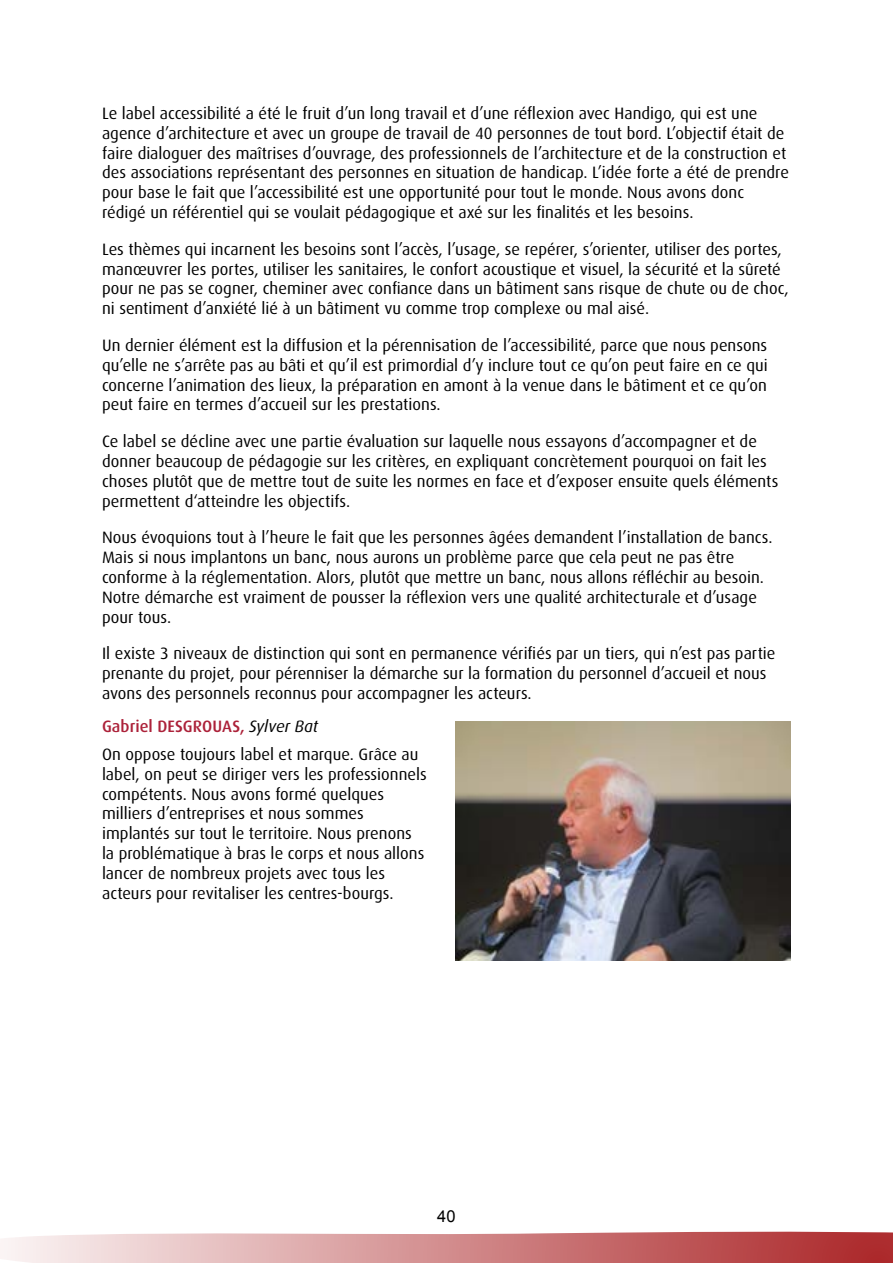
<style>
.page{position:relative;width:893px;height:1263px;background:#fff}
.page>*{position:absolute;margin:0;border:0;box-sizing:border-box;transform-origin:0 0}
.Texte_courant{font:16.5px/19.8px "Dax OT";color:#000}
.Intervenant{font:500 16.5px "Dax OT";letter-spacing:.005em;color:#ac2139}
.t1{font:16.5px "Arial";color:#000}
.s1{font-weight:400;font-style:italic;color:#000}
</style>
<div class="page">
<svg style="left:0;top:1231px;width:893px;height:32px;background:#d59394"></svg>
<img style="left:455px;top:722px;width:336px;height:238px">
<p class="Texte_courant" style="left:102px;top:104px;width:688px">Le label accessibilité a été le fruit d’un long travail et d’une réflexion avec Handigo, qui est une agence d’architecture et avec un groupe de travail de 40 personnes de tout bord. L’objectif était de faire dialoguer des maîtrises d’ouvrage, des professionnels de l’architecture et de la construction et des associations représentant des personnes en situation de handicap. L’idée forte a été de prendre pour base le fait que l’accessibilité est une opportunité pour tout le monde. Nous avons donc rédigé un référentiel qui se voulait pédagogique et axé sur les finalités et les besoins.</p>
<p class="Texte_courant" style="left:102px;top:239px;width:688px">Les thèmes qui incarnent les besoins sont l’accès, l’usage, se repérer, s’orienter, utiliser des portes, manœuvrer les portes, utiliser les sanitaires, le confort acoustique et visuel, la sécurité et la sûreté pour ne pas se cogner, cheminer avec confiance dans un bâtiment sans risque de chute ou de choc, ni sentiment d’anxiété lié à un bâtiment vu comme trop complexe ou mal aisé.</p>
<p class="Texte_courant" style="left:102px;top:336px;width:667px;text-align:justify">Un dernier élément est la diffusion et la pérennisation de l’accessibilité, parce que nous pensons qu’elle ne s’arrête pas au bâti et qu’il est primordial d’y inclure tout ce qu’on peut faire en ce qui concerne l’animation des lieux, la préparation en amont à la venue dans le bâtiment et ce qu’on peut faire en termes d’accueil sur les prestations.</p>
<p class="Texte_courant" style="left:102px;top:432px;width:678px">Ce label se décline avec une partie évaluation sur laquelle nous essayons d’accompagner et de donner beaucoup de pédagogie sur les critères, en expliquant concrètement pourquoi on fait les choses plutôt que de mettre tout de suite les normes en face et d’exposer ensuite quels éléments permettent d‘atteindre les objectifs.</p>
<p class="Texte_courant" style="left:102px;top:528px;width:672px">Nous évoquions tout à l’heure le fait que les personnes âgées demandent l’installation de bancs.<br>Mais si nous implantons un banc, nous aurons un problème parce que cela peut ne pas être conforme à la réglementation. Alors, plutôt que mettre un banc, nous allons réfléchir au besoin.<br>Notre démarche est vraiment de pousser la réflexion vers une qualité architecturale et d’usage pour tous.</p>
<p class="Texte_courant" style="left:102px;top:644px;width:675px">Il existe 3 niveaux de distinction qui sont en permanence vérifiés par un tiers, qui n’est pas partie prenante du projet, pour pérenniser la démarche sur la formation du personnel d’accueil et nous avons des personnels reconnus pour accompagner les acteurs.</p>
<p class="Intervenant" style="left:102px;top:717px;width:218px">Gabriel DESGROUAS, <span class="s1">Sylver Bat</span></p>
<p class="Texte_courant" style="left:102px;top:744px;width:326px">On oppose toujours label et marque. Grâce au label, on peut se diriger vers les professionnels compétents. Nous avons formé quelques milliers d’entreprises et nous sommes implantés sur tout le territoire. Nous prenons la problématique à bras le corps et nous allons lancer de nombreux projets avec tous les acteurs pour revitaliser les centres-bourgs.</p>
<p class="t1" style="left:437px;top:1205px;width:20px">40</p>
</div>
